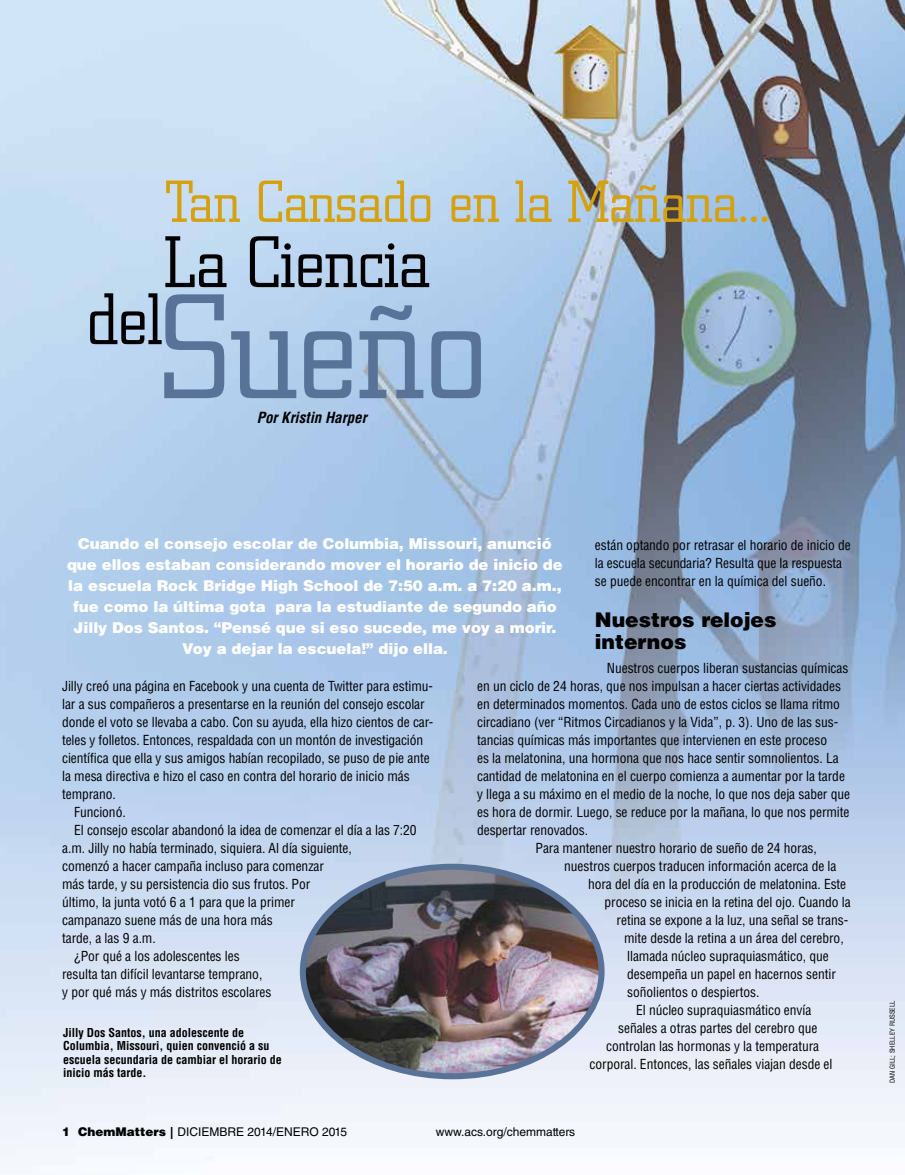
<style>
.page{position:relative;width:905px;height:1175px;background:#fff}
.page>*{position:absolute;margin:0;border:0;box-sizing:border-box;transform-origin:0 0}
.t1{font:300 147px "City";letter-spacing:-.005em;color:#587298}
.t2{font:300 72px "City";letter-spacing:-.005em;color:#000}
.t3{font:300 58.5px "City";letter-spacing:-.005em;color:#d5a10f}
.t4{font:900 20.25px/22.5px "Helvetica LT Std";color:#000}
.t5{font:900 15px/21px "Helvetica LT Std";letter-spacing:-.005em;color:#fff;text-align:center}
.t6{font:italic 700 condensed 15px "Helvetica LT Std";color:#000}
.t7{font:condensed 13.5px/18px "Helvetica LT Std";letter-spacing:-.005em;color:#000}
.t8{font:700 condensed 12px/13.5px "Helvetica LT Std";color:#000}
.t9{font:12px "Helvetica LT Std";color:#000}
.t10{font:condensed 6.75px "Helvetica LT Std";color:#000}
.s1{font-weight:900}
</style>
<div class="page">
<img style="left:0;top:0;width:904px;height:1174px">
<img style="left:303px;top:866px;width:298px;height:210px">
<div style="left:300px;top:863px;width:304px;height:216px;border:6px solid #587298;border-radius:50%"></div>
<h3 class="t3" style="left:165px;top:170px;width:606px">Tan Cansado en la Mañana...</h3>
<h2 class="t2" style="left:164px;top:223px;width:267px">La Ciencia</h2>
<h1 class="t1" style="left:86px;top:267px;width:403px"><sup>del</sup>Sueño</h1>
<p class="t6" style="left:257px;top:408px;width:111px">Por Kristin Harper</p>
<p class="t5" style="left:67px;top:532px;width:497px">Cuando el consejo escolar de Columbia, Missouri, anunció que ellos estaban considerando mover el horario de inicio de la escuela Rock Bridge High School de 7:50 a.m. a 7:20 a.m., fue como la última gota para la estudiante de segundo año Jilly Dos Santos. “Pensé que si eso sucede, me voy a morir.<br>Voy a dejar la escuela!” dijo ella.</p>
<p class="t7" style="left:595px;top:535px;width:257px">están optando por retrasar el horario de inicio de la escuela secundaria? Resulta que la respuesta se puede encontrar en la química del sueño.</p>
<h3 class="t4" style="left:595px;top:607px;width:183px">Nuestros relojes internos</h3>
<p class="t7" style="left:607px;top:659px;width:243px">Nuestros cuerpos liberan sustancias químicas</p>
<p class="t7" style="left:477px;top:677px;width:365px">en un ciclo de 24 horas, que nos impulsan a hacer ciertas actividades</p>
<p class="t7" style="left:477px;top:695px;width:364px">en determinados momentos. Cada uno de estos ciclos se llama ritmo</p>
<p class="t7" style="left:477px;top:713px;width:363px">circadiano (ver “Ritmos Circadianos y la Vida”, p. 3). Uno de las sus-</p>
<p class="t7" style="left:477px;top:731px;width:351px">tancias químicas más importantes que intervienen en este proceso</p>
<p class="t7" style="left:477px;top:749px;width:363px">es la melatonina, una hormona que nos hace sentir somnolientos. La</p>
<p class="t7" style="left:477px;top:767px;width:369px">cantidad de melatonina en el cuerpo comienza a aumentar por la tarde</p>
<p class="t7" style="left:477px;top:785px;width:374px">y llega a su máximo en el medio de la noche, lo que nos deja saber que</p>
<p class="t7" style="left:477px;top:803px;width:374px">es hora de dormir. Luego, se reduce por la mañana, lo que nos permite</p>
<p class="t7" style="left:477px;top:821px;width:113px">despertar renovados.</p>
<p class="t7" style="left:535px;top:839px;width:283px">Para mantener nuestro horario de sueño de 24 horas,</p>
<p class="t7" style="left:564px;top:857px;width:274px">nuestros cuerpos traducen información acerca de la</p>
<p class="t7" style="left:588px;top:875px;width:260px">hora del día en la producción de melatonina. Este</p>
<p class="t7" style="left:604px;top:893px;width:248px">proceso se inicia en la retina del ojo. Cuando la</p>
<p class="t7" style="left:616px;top:911px;width:233px">retina se expone a la luz, una señal se trans-</p>
<p class="t7" style="left:624px;top:929px;width:221px">mite desde la retina a un área del cerebro,</p>
<p class="t7" style="left:627px;top:947px;width:203px">llamada núcleo supraquiasmático, que</p>
<p class="t7" style="left:627px;top:965px;width:210px">desempeña un papel en hacernos sentir</p>
<p class="t7" style="left:627px;top:983px;width:134px">soñolientos o despiertos.</p>
<p class="t7" style="left:636px;top:1001px;width:177px">El núcleo supraquiasmático envía</p>
<p class="t7" style="left:618px;top:1019px;width:201px">señales a otras partes del cerebro que</p>
<p class="t7" style="left:606px;top:1037px;width:214px">controlan las hormonas y la temperatura</p>
<p class="t7" style="left:589px;top:1055px;width:244px">corporal. Entonces, las señales viajan desde el</p>
<p class="t7" style="left:62px;top:676px;width:372px">Jilly creó una página en Facebook y una cuenta de Twitter para estimu-</p>
<p class="t7" style="left:62px;top:694px;width:364px">lar a sus compañeros a presentarse en la reunión del consejo escolar</p>
<p class="t7" style="left:62px;top:712px;width:372px">donde el voto se llevaba a cabo. Con su ayuda, ella hizo cientos de car-</p>
<p class="t7" style="left:62px;top:730px;width:362px">teles y folletos. Entonces, respaldada con un montón de investigación</p>
<p class="t7" style="left:62px;top:748px;width:369px">científica que ella y sus amigos habían recopilado, se puso de pie ante</p>
<p class="t7" style="left:62px;top:766px;width:349px">la mesa directiva e hizo el caso en contra del horario de inicio más</p>
<p class="t7" style="left:62px;top:784px;width:55px">temprano.</p>
<p class="t7" style="left:74px;top:802px;width:53px">Funcionó.</p>
<p class="t7" style="left:74px;top:820px;width:344px">El consejo escolar abandonó la idea de comenzar el día a las 7:20</p>
<p class="t7" style="left:62px;top:838px;width:291px">a.m. Jilly no había terminado, siquiera. Al día siguiente,</p>
<p class="t7" style="left:62px;top:856px;width:263px">comenzó a hacer campaña incluso para comenzar</p>
<p class="t7" style="left:62px;top:874px;width:249px">más tarde, y su persistencia dio sus frutos. Por</p>
<p class="t7" style="left:62px;top:892px;width:234px">último, la junta votó 6 a 1 para que la primer</p>
<p class="t7" style="left:62px;top:910px;width:212px">campanazo suene más de una hora más</p>
<p class="t7" style="left:62px;top:928px;width:95px">tarde, a las 9 a.m.</p>
<p class="t7" style="left:74px;top:946px;width:167px">¿Por qué a los adolescentes les</p>
<p class="t7" style="left:62px;top:964px;width:202px">resulta tan difícil levantarse temprano,</p>
<p class="t7" style="left:62px;top:982px;width:211px">y por qué más y más distritos escolares</p>
<p class="t8" style="left:63px;top:1025px;width:220px">Jilly Dos Santos, una adolescente de Columbia, Missouri, quien convenció a su escuela secundaria de cambiar el horario de inicio más tarde.</p>
<p class="t9" style="left:62px;top:1125px;width:287px"><span class="s1">1 Chemmatters |</span> DICIEMBRE 2014/ENERO 2015</p>
<p class="t9" style="left:436px;top:1124px;width:141px">www.acs.org/chemmatters</p>
<p class="t10" style="left:888px;top:1083px;width:83px;rotate:-90deg">Dan Gill; shelley russell</p>
</div>
